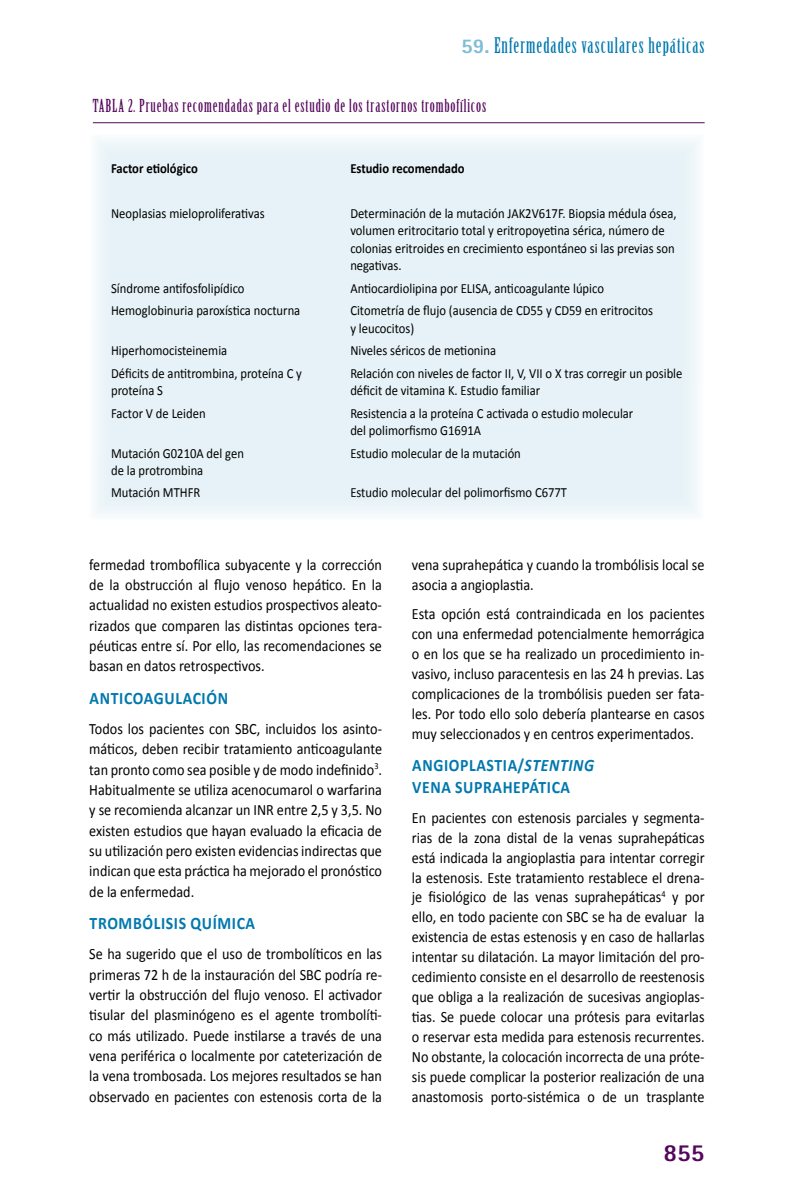
<style>
.page{position:relative;width:794px;height:1191px;background:#fff}
.page>*{position:absolute;margin:0;border:0;box-sizing:border-box;transform-origin:0 0}
.t1{font:800 24.5px "Rotis Sans Serif";color:#54075b}
.t2{font:21px "Birch Std";letter-spacing:.05em;color:#0078ae}
.t3{font:700 17.5px/22.1px "Calibri";letter-spacing:.04em;color:#0078ae;scale:.9 1}
.t4{font:17.5px "Birch Std";letter-spacing:.05em;color:#54075b}
.t5{font:15.75px/19.9px "Calibri";color:#000;text-align:justify;scale:.9 1}
.t6{font:14px/17.5px "Calibri";color:#000;scale:.9 1}
.t7{font:700 14px "Calibri";color:#000;scale:.9 1}
.s1{font-family:"Rotis Sans Serif";font-weight:800;color:#80bcd6}
.s2{font-style:italic}
</style>
<div class="page">
<div style="left:95px;top:140px;width:603px;height:375px;background:#e6f2f7"></div>
<hr style="left:93px;top:122px;width:611px;height:1px;background:#54075b">
<h2 class="t2" style="left:461px;top:33px;width:245px"><span class="s1">59.</span> Enfermedades vasculares hepáticas</h2>
<p class="t4" style="left:93px;top:96px;width:395px">TABLA 2. Pruebas recomendadas para el estudio de los trastornos trombofílicos</p>
<p class="t7" style="left:111px;top:159px;width:98px">FACTOR ETIOLÓGICO</p>
<p class="t7" style="left:350px;top:159px;width:128px">ESTUDIO RECOMENDADO</p>
<p class="t6" style="left:111px;top:204px;width:172px">Neoplasias mieloproliferativas</p>
<p class="t6" style="left:350px;top:204px;width:364px">Determinación de la mutación JAK2V617F. Biopsia médula ósea, volumen eritrocitario total y eritropoyetina sérica, número de colonias eritroides en crecimiento espontáneo si las previas son negativas.</p>
<p class="t6" style="left:111px;top:279px;width:150px">Síndrome antifosfolipídico</p>
<p class="t6" style="left:350px;top:279px;width:283px">Antiocardiolipina por ELISA, anticoagulante lúpico</p>
<p class="t6" style="left:111px;top:302px;width:212px">Hemoglobinuria paroxística nocturna</p>
<p class="t6" style="left:350px;top:302px;width:338px">Citometría de flujo (ausencia de CD55 y CD59 en eritrocitos y leucocitos)</p>
<p class="t6" style="left:111px;top:342px;width:130px">Hiperhomocisteinemia</p>
<p class="t6" style="left:350px;top:342px;width:163px">Niveles séricos de metionina</p>
<p class="t6" style="left:111px;top:364px;width:213px">Déficits de antitrombina, proteína C y</p>
<p class="t6" style="left:350px;top:364px;width:370px">Relación con niveles de factor II, V, VII o X tras corregir un posible</p>
<p class="t6" style="left:111px;top:382px;width:59px">proteína S</p>
<p class="t6" style="left:350px;top:382px;width:212px">déficit de vitamina K. Estudio familiar</p>
<p class="t6" style="left:111px;top:404px;width:106px">Factor V de Leiden</p>
<p class="t6" style="left:350px;top:404px;width:316px">Resistencia a la proteína C activada o estudio molecular del polimorfismo G1691A</p>
<p class="t6" style="left:111px;top:444px;width:149px">Mutación G0210A del gen</p>
<p class="t6" style="left:350px;top:444px;width:191px">Estudio molecular de la mutación</p>
<p class="t6" style="left:111px;top:459px;width:104px;line-height:22.4px">de la protrombina<br>Mutación MTHFR</p>
<p class="t6" style="left:350px;top:484px;width:242px">Estudio molecular del polimorfismo C677T</p>
<p class="t5" style="left:89px;top:554px;width:327px">fermedad trombofílica subyacente y la corrección de la obstrucción al flujo venoso hepático. En la actualidad no existen estudios prospectivos aleato&shy;rizados que comparen las distintas opciones tera&shy;péuticas entre sí. Por ello, las recomendaciones se basan en datos retrospectivos.</p>
<p class="t3" style="left:90px;top:687px;width:155px">ANTICOAGULACIÓN</p>
<p class="t5" style="left:89px;top:718px;width:327px">Todos los pacientes con SBC, incluidos los asinto&shy;máticos, deben recibir tratamiento anticoagulante tan pronto como sea posible y de modo indefinido<sup>3</sup>.<br>Habitualmente se utiliza acenocumarol o warfarina y se recomienda alcanzar un INR entre 2,5 y 3,5. No existen estudios que hayan evaluado la eficacia de su utilización pero existen evidencias indirectas que indican que esta práctica ha mejorado el pronóstico de la enfermedad.</p>
<p class="t3" style="left:90px;top:912px;width:183px">TROMBÓLISIS QUÍMICA</p>
<p class="t5" style="left:89px;top:944px;width:327px">Se ha sugerido que el uso de trombolíticos en las primeras 72 h de la instauración del SBC podría re&shy;vertir la obstrucción del flujo venoso. El activador tisular del plasminógeno es el agente trombolíti&shy;co más utilizado. Puede instilarse a través de una vena periférica o localmente por cateterización de la vena trombosada. Los mejores resultados se han observado en pacientes con estenosis corta de la</p>
<p class="t5" style="left:412px;top:554px;width:327px">vena suprahepática y cuando la trombólisis local se asocia a angioplastia.</p>
<p class="t5" style="left:412px;top:604px;width:327px">Esta opción está contraindicada en los pacientes con una enfermedad potencialmente hemorrágica o en los que se ha realizado un procedimiento in&shy;vasivo, incluso paracentesis en las 24 h previas. Las complicaciones de la trombólisis pueden ser fata&shy;les. Por todo ello solo debería plantearse en casos muy seleccionados y en centros experimentados.</p>
<p class="t3" style="left:412px;top:754px;width:204px">ANGIOPLASTIA/<span class="s2">STENTING<br></span>VENA SUPRAHEPÁTICA</p>
<p class="t5" style="left:412px;top:807px;width:327px">En pacientes con estenosis parciales y segmenta&shy;rias de la zona distal de la venas suprahepáticas está indicada la angioplastia para intentar corregir la estenosis. Este tratamiento restablece el drena&shy;je fisiológico de las venas suprahepáticas<sup>4</sup> y por ello, en todo paciente con SBC se ha de evaluar la existencia de estas estenosis y en caso de hallarlas intentar su dilatación. La mayor limitación del pro&shy;cedimiento consiste en el desarrollo de reestenosis que obliga a la realización de sucesivas angioplas&shy;tias. Se puede colocar una prótesis para evitarlas o reservar esta medida para estenosis recurrentes.<br>No obstante, la colocación incorrecta de una próte&shy;sis puede complicar la posterior realización de una anastomosis porto-sistémica o de un trasplante</p>
<h1 class="t1" style="left:663px;top:1136px;width:42px">855</h1>
</div>
